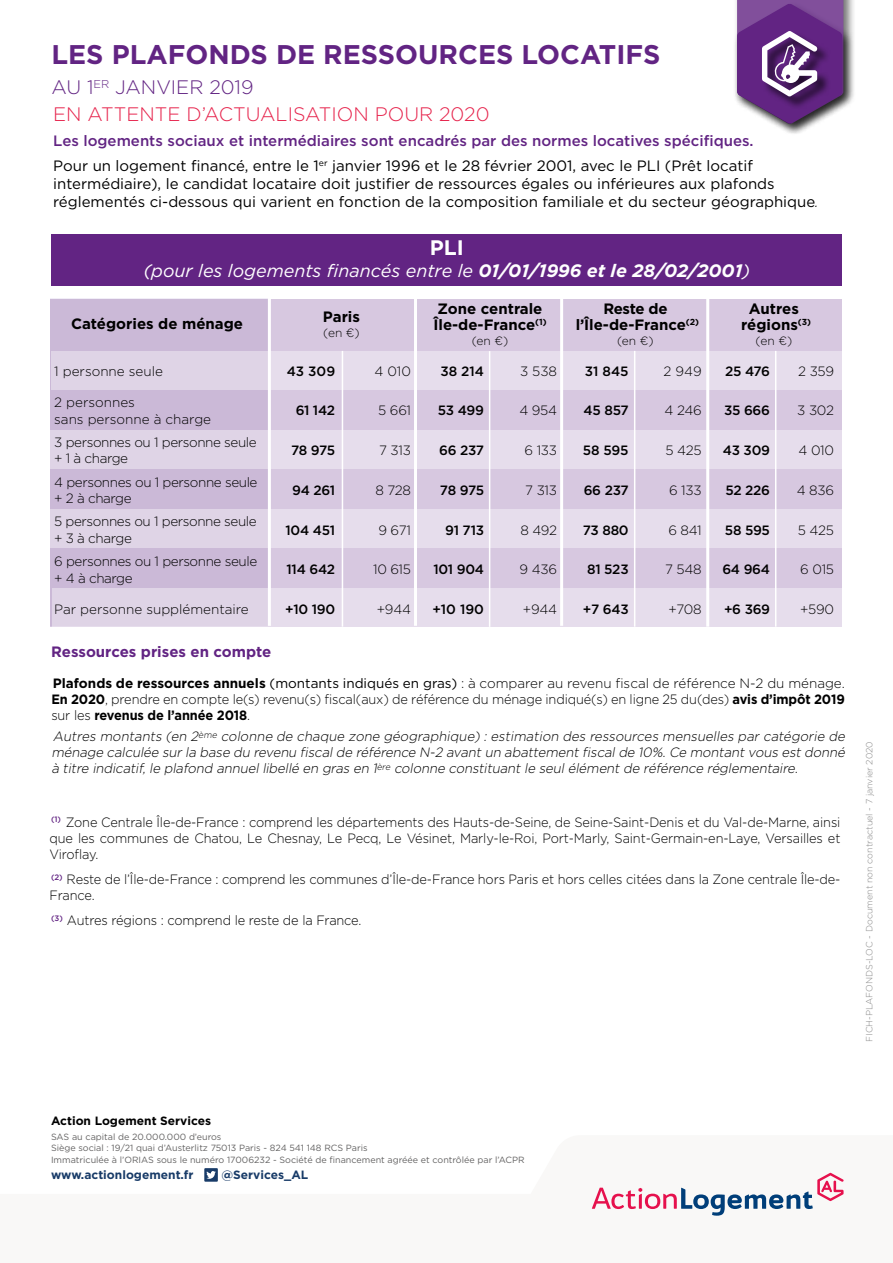
<style>
.page{position:relative;width:893px;height:1263px;background:#fff}
.page>*{position:absolute;margin:0;border:0;box-sizing:border-box;transform-origin:0 0}
.t1{font:700 27px "Gotham";color:#622483}
.t2{font:700 21px "Gotham";color:#fff}
.t3{font:300 19.5px/26.5px "Gotham";color:#e6224b}
.t4{font:italic 18px "Gotham";color:#fff}
.t5{font:15px/18px "Gotham";color:#000}
.t6{font:500 15px/25.2px "Gotham";color:#622483}
.t7{font:700 15px/16.5px "Gotham";color:#000;text-align:center}
.t8{font:700 15px "Gotham";color:#622483}
.t9{font:300 13.5px/16.2px "Gotham";letter-spacing:-.01em;color:#000}
.t10{font:300 13.5px/16.2px "Gotham";letter-spacing:-.01em;color:#000;text-align:justify;scale:.95 1}
.t11{font:italic 300 13.5px/16.2px "Gotham";color:#000;text-align:justify}
.t12{font:500 13.5px "Gotham";letter-spacing:-.02em;color:#000}
.t13{font:300 13.5px/16.2px "Gotham";letter-spacing:-.03em;color:#000}
.t14{font:700 12px "Gotham";color:#183b68}
.t15{font:700 12px "Gotham";color:#000}
.t16{font:300 12px "Gotham";color:#000}
.t17{font:9px/10.8px "Gotham";color:#646363}
.t18{font:300 9px "Gotham";color:#878787}
.s1{color:#622483}
.s2{font-weight:400;color:#000}
.s3{font-weight:300;font-style:italic}
.s4{font-weight:700}
.s5{font-weight:400}
</style>
<div class="page">
<div style="left:733px;top:0;width:123px;height:136px;background:#000;opacity:.7"></div>
<svg style="left:737px;top:0;width:106px;height:124px;background:#7c5193"></svg>
<svg style="left:592px;top:1173px;width:252px;height:43px"></svg>
<div style="left:204px;top:1168px;width:14px;height:14px;background:#183b68"></div>
<svg style="left:206px;top:1171px;width:10px;height:8px"></svg>
<div style="left:51px;top:234px;width:791px;height:52px;background:#622483"></div>
<div style="left:50px;top:299px;width:791px;height:328px;background:#d7c8e0"></div>
<div style="left:50px;top:299px;width:219px;height:327px;background:#cbb9d7"></div>
<div style="left:50px;top:430px;width:792px;height:39px;background:#e6ddec"></div>
<div style="left:51px;top:351px;width:792px;height:39px;background:#e6ddec"></div>
<div style="left:50px;top:509px;width:792px;height:39px;background:#e6ddec"></div>
<hr style="left:268px;top:298px;width:3px;height:328px;background:#fff">
<hr style="left:414px;top:298px;width:3px;height:328px;background:#fff">
<hr style="left:560px;top:298px;width:3px;height:328px;background:#fff">
<hr style="left:489px;top:351px;width:1px;height:276px;background:#fff">
<hr style="left:342px;top:351px;width:1px;height:276px;background:#fff">
<hr style="left:634px;top:351px;width:1px;height:276px;background:#fff">
<hr style="left:775px;top:351px;width:1px;height:276px;background:#fff">
<div style="left:52px;top:588px;width:791px;height:39px;background:#e6ddec"></div>
<hr style="left:706px;top:299px;width:3px;height:328px;background:#fff">
<h1 class="t1" style="left:52px;top:36px;width:610px">LES PLAFONDS DE RESSOURCES LOCATIFS</h1>
<h3 class="t3" style="left:52px;top:74px;width:440px"><span class="s1">AU 1</span><sup>ER</sup> <span class="s1">JANVIER 2019<br></span>EN ATTENTE D’ACTUALISATION POUR 2020</h3>
<p class="t6" style="left:53px;top:128px;width:702px">Les logements sociaux et intermédiaires sont encadrés par des normes locatives spécifiques.<br><span class="s2">Pour un logement financé, entre le 1</span><sup>er</sup> <span class="s2">janvier 1996 et le 28 février 2001, avec le PLI (Prêt locatif</span></p>
<p class="t5" style="left:53px;top:175px;width:767px">intermédiaire), le candidat locataire doit justifier de ressources égales ou inférieures aux plafonds réglementés ci-dessous qui varient en fonction de la composition familiale et du secteur géographique<span class="s3">.</span></p>
<h2 class="t2" style="left:430px;top:234px;width:36px">PLI</h2>
<h3 class="t4" style="left:143px;top:259px;width:608px">(pour les logements financés entre le <span class="s4">01/01/1996 et le 28/02/2001</span>)</h3>
<p class="t7" style="left:71px;top:316px;width:173px">Catégories de ménage</p>
<p class="t7" style="left:433px;top:300px;width:115px;text-align:left">Zone centrale<br>Île-de-France<sup>(1)</sup></p>
<p class="t16" style="left:472px;top:333px;width:38px">(en €)</p>
<p class="t7" style="left:576px;top:300px;width:125px">Reste de l’Île-de-France<sup>(2)</sup></p>
<p class="t16" style="left:617px;top:333px;width:38px">(en €)</p>
<p class="t7" style="left:741px;top:300px;width:71px">Autres régions<sup>(3)</sup></p>
<p class="t16" style="left:756px;top:333px;width:38px">(en €)</p>
<p class="t7" style="left:323px;top:308px;width:39px">Paris</p>
<p class="t16" style="left:323px;top:325px;width:38px">(en €)</p>
<p class="t9" style="left:54px;top:363px;width:110px">1 personne seule</p>
<p class="t12" style="left:287px;top:363px;width:50px">43 309</p>
<p class="t9" style="left:374px;top:363px;width:38px">4 010</p>
<p class="t12" style="left:440px;top:363px;width:45px">38 214</p>
<p class="t9" style="left:520px;top:363px;width:39px">3 538</p>
<p class="t12" style="left:585px;top:363px;width:45px">31 845</p>
<p class="t9" style="left:664px;top:363px;width:40px">2 949</p>
<p class="t12" style="left:725px;top:363px;width:46px">25 476</p>
<p class="t9" style="left:798px;top:363px;width:37px">2 359</p>
<p class="t9" style="left:54px;top:394px;width:158px">2 personnes<br>sans personne à charge</p>
<p class="t12" style="left:296px;top:402px;width:41px">61 142</p>
<p class="t9" style="left:378px;top:402px;width:34px">5 661</p>
<p class="t12" style="left:438px;top:402px;width:48px">53 499</p>
<p class="t9" style="left:519px;top:402px;width:39px">4 954</p>
<p class="t12" style="left:584px;top:402px;width:47px">45 857</p>
<p class="t9" style="left:665px;top:402px;width:39px">4 246</p>
<p class="t12" style="left:724px;top:402px;width:47px">35 666</p>
<p class="t9" style="left:797px;top:402px;width:38px">3 302</p>
<p class="t13" style="left:54px;top:434px;width:204px">3 personnes ou 1 personne seule + 1 à charge</p>
<p class="t12" style="left:291px;top:442px;width:46px">78 975</p>
<p class="t9" style="left:379px;top:442px;width:33px">7 313</p>
<p class="t12" style="left:439px;top:442px;width:46px">66 237</p>
<p class="t9" style="left:524px;top:442px;width:34px">6 133</p>
<p class="t12" style="left:583px;top:442px;width:47px">58 595</p>
<p class="t9" style="left:665px;top:442px;width:38px">5 425</p>
<p class="t12" style="left:723px;top:442px;width:49px">43 309</p>
<p class="t9" style="left:799px;top:442px;width:37px">4 010</p>
<p class="t13" style="left:54px;top:474px;width:205px">4 personnes ou 1 personne seule + 2 à charge</p>
<p class="t12" style="left:292px;top:482px;width:45px">94 261</p>
<p class="t9" style="left:375px;top:482px;width:37px">8 728</p>
<p class="t12" style="left:440px;top:482px;width:46px">78 975</p>
<p class="t9" style="left:525px;top:482px;width:33px">7 313</p>
<p class="t12" style="left:584px;top:482px;width:46px">66 237</p>
<p class="t9" style="left:669px;top:482px;width:34px">6 133</p>
<p class="t12" style="left:725px;top:482px;width:46px">52 226</p>
<p class="t9" style="left:797px;top:482px;width:39px">4 836</p>
<p class="t13" style="left:54px;top:513px;width:204px">5 personnes ou 1 personne seule + 3 à charge</p>
<p class="t12" style="left:286px;top:521px;width:51px">104 451</p>
<p class="t9" style="left:378px;top:521px;width:34px">9 671</p>
<p class="t12" style="left:445px;top:521px;width:40px">91 713</p>
<p class="t9" style="left:520px;top:521px;width:38px">8 492</p>
<p class="t12" style="left:583px;top:521px;width:47px">73 880</p>
<p class="t9" style="left:668px;top:521px;width:35px">6 841</p>
<p class="t12" style="left:725px;top:521px;width:47px">58 595</p>
<p class="t9" style="left:798px;top:521px;width:38px">5 425</p>
<p class="t13" style="left:54px;top:553px;width:204px">6 personnes ou 1 personne seule + 4 à charge</p>
<p class="t12" style="left:287px;top:561px;width:50px">114 642</p>
<p class="t9" style="left:373px;top:561px;width:39px">10 615</p>
<p class="t12" style="left:433px;top:561px;width:52px">101 904</p>
<p class="t9" style="left:520px;top:561px;width:39px">9 436</p>
<p class="t12" style="left:587px;top:561px;width:43px">81 523</p>
<p class="t9" style="left:665px;top:561px;width:38px">7 548</p>
<p class="t12" style="left:722px;top:561px;width:49px">64 964</p>
<p class="t9" style="left:800px;top:561px;width:35px">6 015</p>
<p class="t9" style="left:54px;top:601px;width:196px">Par personne supplémentaire</p>
<p class="t12" style="left:285px;top:601px;width:52px">+10 190</p>
<p class="t9" style="left:377px;top:601px;width:36px">+944</p>
<p class="t12" style="left:432px;top:601px;width:53px">+10 190</p>
<p class="t9" style="left:523px;top:601px;width:36px">+944</p>
<p class="t12" style="left:583px;top:601px;width:47px">+7 643</p>
<p class="t9" style="left:668px;top:601px;width:35px">+708</p>
<p class="t12" style="left:724px;top:601px;width:48px">+6 369</p>
<p class="t9" style="left:800px;top:601px;width:35px">+590</p>
<p class="t8" style="left:51px;top:642px;width:222px">Ressources prises en compte</p>
<p class="t9" style="left:51px;top:675px;width:795px;text-align:justify"><span class="s4">Plafonds de ressources annuels</span> <span class="s5">(montants indiqués en gras)</span> : à comparer au revenu fiscal de référence N-2 du ménage.<br><span class="s4">En 2020</span>, prendre en compte le(s) revenu(s) fiscal(aux) de référence du ménage indiqué(s) en ligne 25 du(des) <span class="s4">avis d’impôt 2019 </span>sur les <span class="s4">revenus de l’année 2018</span>.</p>
<p class="t11" style="left:51px;top:727px;width:798px">Autres montants (en 2<sup>ème</sup> colonne de chaque zone géographique) : estimation des ressources mensuelles par catégorie de ménage calculée surla base du revenu fiscalde référence N-2 avantun abattementfiscalde 10%.Ce montantvous estdonné à titre indicatif, le plafond annuel libellé en gras en 1<sup>ère</sup> colonne constituant le seul élément de référence réglementaire.</p>
<p class="t10" style="left:50px;top:813px;width:834px"><sup>(1)</sup> Zone Centrale Île-de-France : comprend les départements des Hauts-de-Seine, de Seine-Saint-Denis et du Val-de-Marne, ainsi que les communes de Chatou, Le Chesnay, Le Pecq, Le Vésinet, Marly-le-Roi, Port-Marly, Saint-Germain-en-Laye, Versailles et Viroflay.</p>
<p class="t10" style="left:50px;top:871px;width:834px"><sup>(2)</sup> Reste de l’Île-de-France : comprend les communes d’Île-de-France hors Paris et hors celles citées dans la Zone centrale Île-de-<br>France.</p>
<p class="t10" style="left:51px;top:912px;width:328px"><sup>(3)</sup> Autres régions : comprend le reste de la France.</p>
<p class="t18" style="left:864px;top:1042px;width:302px;rotate:-90deg">FICH-PLAFONDS-LOC - Document non contractuel - 7 janvier 2020</p>
<p class="t15" style="left:51px;top:1113px;width:162px">Action Logement Services</p>
<p class="t17" style="left:51px;top:1131px;width:318px">SAS au capital de 20.000.000 d’euros<br>Siège social : 19/21 quai d’Austerlitz 75013 Paris - 824 541 148 RCS Paris</p>
<p class="t17" style="left:51px;top:1154px;width:475px">Immatriculée à l’ORIAS sous le numéro 17006232 - Société de financement agréée et contrôlée par l’ACPR</p>
<p class="t14" style="left:51px;top:1167px;width:144px">www.actionlogement.fr</p>
<p class="t14" style="left:221px;top:1167px;width:88px">@Services_AL</p>
</div>
